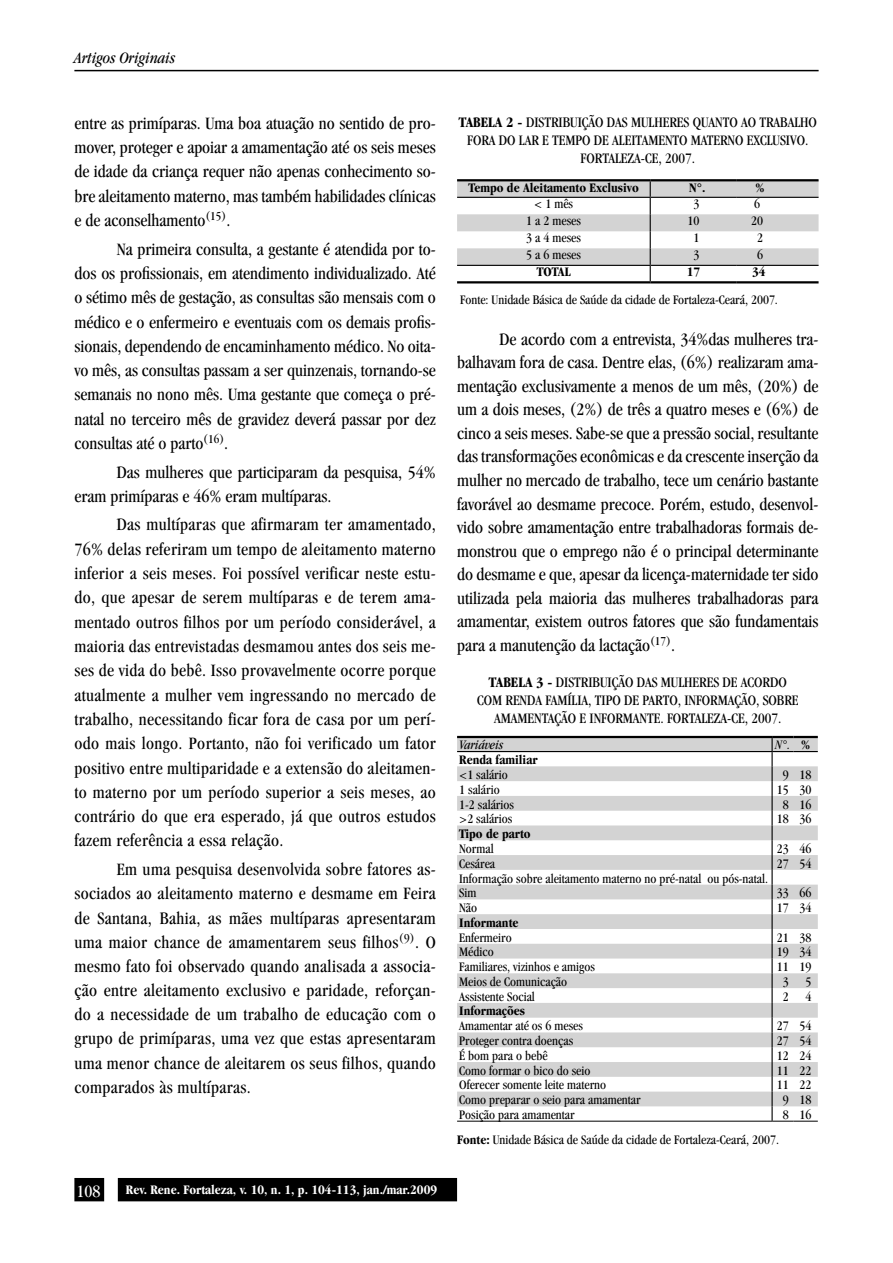
<style>
.page{position:relative;width:893px;height:1263px;background:#fff}
.page>*{position:absolute;margin:0;border:0;box-sizing:border-box;transform-origin:0 0}
.t1{font:condensed 18px/24.3px "Garamond";color:#000;text-align:justify}
.t2{font:condensed 18px "Garamond";color:#fff}
.t3{font:italic condensed 16.5px "Garamond";color:#000}
.t4{font:condensed 15px/18px "Garamond";color:#000;text-align:center}
.t5{font:condensed 13.5px/14.9px "Garamond";color:#000}
.t6{font:700 condensed 13.5px "Garamond";color:#000}
.t7{font:700 condensed 13.5px "Garamond";color:#fff}
.t8{font:italic condensed 13.5px "Garamond";color:#000}
.s1{font-weight:700}
.s2{font-weight:700;font-style:normal}
</style>
<div class="page">
<div style="left:119px;top:1179px;width:337px;height:21px;background:#000"></div>
<div style="left:118px;top:1178px;width:339px;height:23px;border:1px solid #000"></div>
<div style="left:75px;top:1179px;width:28px;height:21px;background:#000"></div>
<div style="left:74px;top:1178px;width:30px;height:23px;border:1px solid #000"></div>
<hr style="left:74px;top:70px;width:745px;height:1px;background:#000">
<hr style="left:457px;top:179px;width:193px;height:2px;background:#000">
<hr style="left:650px;top:179px;width:87px;height:2px;background:#000">
<hr style="left:737px;top:179px;width:82px;height:2px;background:#000">
<hr style="left:457px;top:281px;width:193px;height:2px;background:#000">
<hr style="left:650px;top:281px;width:87px;height:2px;background:#000">
<hr style="left:737px;top:281px;width:82px;height:2px;background:#000">
<svg style="left:457px;top:180px;width:362px;height:101px"></svg>
<hr style="left:457px;top:265px;width:193px;height:1px;background:#000">
<hr style="left:650px;top:265px;width:87px;height:1px;background:#000">
<hr style="left:737px;top:265px;width:82px;height:1px;background:#000">
<svg style="left:457px;top:738px;width:314px;height:368px;fill:#dbdbdb"></svg>
<hr style="left:457px;top:736px;width:315px;height:2px;background:#000">
<hr style="left:772px;top:736px;width:21px;height:2px;background:#000">
<hr style="left:793px;top:736px;width:25px;height:2px;background:#000">
<hr style="left:457px;top:751px;width:315px;height:1px;background:#000">
<hr style="left:457px;top:1121px;width:315px;height:1px;background:#000">
<svg style="left:771px;top:738px;width:47px;height:384px"></svg>
<p class="t3" style="left:74px;top:51px;width:102px">Artigos Originais</p>
<p class="t1" style="left:74px;top:112px;width:363px">entre as primíparas. Uma boa atuação no sentido de pro&shy;mover, proteger e apoiar a amamentação até os seis meses de idade da criança requer não apenas conhecimento so&shy;bre aleitamento materno, mas também habilidades clínicas e de aconselhamento<sup>(15)</sup>.</p>
<p class="t1" style="left:74px;top:238px;width:363px;text-indent:43px">Na primeira consulta, a gestante é atendida por to&shy;dos os profissionais, em atendimento individualizado. Até o sétimo mês de gestação, as consultas são mensais com o médico e o enfermeiro e eventuais com os demais profis&shy;sionais, dependendo de encaminhamento médico. No oita&shy;vo mês, as consultas passam a ser quinzenais, tornando-se semanais no nono mês. Uma gestante que começa o pré&shy;natal no terceiro mês de gravidez deverá passar por dez consultas até o parto<sup>(16)</sup>.</p>
<p class="t1" style="left:74px;top:461px;width:363px;text-indent:43px">Das mulheres que participaram da pesquisa, 54% eram primíparas e 46% eram multíparas.</p>
<p class="t1" style="left:74px;top:514px;width:363px;text-indent:43px">Das multíparas que afirmaram ter amamentado, 76% delas referiram um tempo de aleitamento materno inferior a seis meses. Foi possível verificar neste estu&shy;do, que apesar de serem multíparas e de terem ama&shy;mentado outros filhos por um período considerável, a maioria das entrevistadas desmamou antes dos seis me&shy;ses de vida do bebê. Isso provavelmente ocorre porque atualmente a mulher vem ingressando no mercado de trabalho, necessitando ficar fora de casa por um perí&shy;odo mais longo. Portanto, não foi verificado um fator positivo entre multiparidade e a extensão do aleitamen&shy;to materno por um período superior a seis meses, ao contrário do que era esperado, já que outros estudos fazem referência a essa relação.</p>
<p class="t1" style="left:74px;top:858px;width:363px;text-indent:43px">Em uma pesquisa desenvolvida sobre fatores as&shy;sociados ao aleitamento materno e desmame em Feira de Santana, Bahia, as mães multíparas apresentaram uma maior chance de amamentarem seus filhos<sup>(9)</sup>. O mesmo fato foi observado quando analisada a associa&shy;ção entre aleitamento exclusivo e paridade, reforçan&shy;do a necessidade de um trabalho de educação com o grupo de primíparas, uma vez que estas apresentaram uma menor chance de aleitarem os seus filhos, quando comparados às multíparas.</p>
<p class="t2" style="left:77px;top:1183px;width:25px">108</p>
<p class="t7" style="left:126px;top:1184px;width:313px">Rev. Rene. Fortaleza, v. 10, n. 1, p. 104-113, jan./mar.2009</p>
<p class="t4" style="left:459px;top:114px;width:360px"><span class="s1">TABELA 2 -</span> DISTRIBUIÇÃO DAS MULHERES QUANTO AO TRABALHO<br>FORA DO LAR E TEMPO DE ALEITAMENTO MATERNO EXCLUSIVO.<br>FORTALEZA-CE, 2007.</p>
<p class="t6" style="left:468px;top:182px;width:172px">Tempo de Aleitamento Exclusivo</p>
<p class="t6" style="left:689px;top:182px;width:18px">N°.</p>
<p class="t6" style="left:756px;top:182px;width:11px">%</p>
<p class="t5" style="left:534px;top:197px;width:40px">&lt; 1 mês</p>
<p class="t5" style="left:693px;top:197px;width:7px">3</p>
<p class="t5" style="left:754px;top:197px;width:7px">6</p>
<p class="t5" style="left:526px;top:214px;width:56px">1 a 2 meses</p>
<p class="t5" style="left:687px;top:214px;width:13px">10</p>
<p class="t5" style="left:751px;top:214px;width:13px">20</p>
<p class="t5" style="left:526px;top:231px;width:56px">3 a 4 meses</p>
<p class="t5" style="left:693px;top:231px;width:7px">1</p>
<p class="t5" style="left:757px;top:231px;width:7px">2</p>
<p class="t5" style="left:526px;top:248px;width:56px">5 a 6 meses</p>
<p class="t5" style="left:693px;top:248px;width:7px">3</p>
<p class="t5" style="left:757px;top:248px;width:7px">6</p>
<p class="t6" style="left:537px;top:267px;width:35px">TOTAL</p>
<p class="t6" style="left:687px;top:267px;width:15px">17</p>
<p class="t6" style="left:752px;top:267px;width:15px">34</p>
<p class="t5" style="left:460px;top:293px;width:319px">Fonte: Unidade Básica de Saúde da cidade de Fortaleza-Ceará, 2007.</p>
<p class="t1" style="left:457px;top:328px;width:363px;line-height:23.5px;text-indent:43px">De acordo com a entrevista, 34%das mulheres tra&shy;balhavam fora de casa. Dentre elas, (6%) realizaram ama&shy;mentação exclusivamente a menos de um mês, (20%) de um a dois meses, (2%) de três a quatro meses e (6%) de cinco a seis meses. Sabe-se que a pressão social, resultante das transformações econômicas e da crescente inserção da mulher no mercado de trabalho, tece um cenário bastante favorável ao desmame precoce. Porém, estudo, desenvol&shy;vido sobre amamentação entre trabalhadoras formais de&shy;monstrou que o emprego não é o principal determinante do desmame e que, apesar da licença-maternidade ter sido utilizada pela maioria das mulheres trabalhadoras para amamentar, existem outros fatores que são fundamentais para a manutenção da lactação<sup>(17)</sup>.</p>
<p class="t4" style="left:477px;top:674px;width:323px"><span class="s1">TABELA 3 -</span> DISTRIBUIÇÃO DAS MULHERES DE ACORDO<br>COM RENDA FAMÍLIA, TIPO DE PARTO, INFORMAÇÃO, SOBRE<br>AMAMENTAÇÃO E INFORMANTE. FORTALEZA-CE, 2007.</p>
<p class="t8" style="left:459px;top:740px;width:46px">Variáveis</p>
<p class="t8" style="left:775px;top:740px;width:36px">N°. <span class="s2">%</span></p>
<p class="t6" style="left:459px;top:754px;width:80px">Renda familiar</p>
<p class="t5" style="left:459px;top:768px;width:50px">&lt;1 salário</p>
<p class="t5" style="left:783px;top:768px;width:30px">9 18</p>
<p class="t5" style="left:459px;top:783px;width:42px">1 salário</p>
<p class="t5" style="left:777px;top:783px;width:36px">15 30</p>
<p class="t5" style="left:459px;top:798px;width:56px">1-2 salários</p>
<p class="t5" style="left:783px;top:798px;width:30px">8 16</p>
<p class="t5" style="left:459px;top:812px;width:55px">&gt;2 salários</p>
<p class="t5" style="left:777px;top:812px;width:36px">18 36</p>
<p class="t6" style="left:459px;top:828px;width:73px">Tipo de parto</p>
<p class="t5" style="left:459px;top:842px;width:36px">Normal</p>
<p class="t5" style="left:777px;top:842px;width:36px">23 46</p>
<p class="t5" style="left:459px;top:857px;width:37px">Cesárea</p>
<p class="t5" style="left:777px;top:857px;width:36px">27 54</p>
<p class="t5" style="left:459px;top:871px;width:310px">Informação sobre aleitamento materno no pré-natal ou pós-natal.<br>Sim</p>
<p class="t5" style="left:777px;top:886px;width:36px">33 66</p>
<p class="t5" style="left:459px;top:901px;width:19px">Não</p>
<p class="t5" style="left:777px;top:901px;width:36px">17 34</p>
<p class="t6" style="left:459px;top:917px;width:61px">Informante</p>
<p class="t5" style="left:459px;top:931px;width:54px">Enfermeiro</p>
<p class="t5" style="left:777px;top:931px;width:36px">21 38</p>
<p class="t5" style="left:459px;top:945px;width:36px">Médico</p>
<p class="t5" style="left:777px;top:945px;width:36px">19 34</p>
<p class="t5" style="left:459px;top:960px;width:137px">Familiares, vizinhos e amigos</p>
<p class="t5" style="left:777px;top:960px;width:36px">11 19</p>
<p class="t5" style="left:459px;top:975px;width:109px">Meios de Comunicação</p>
<p class="t5" style="left:783px;top:975px;width:30px">3 5</p>
<p class="t5" style="left:459px;top:990px;width:77px">Assistente Social</p>
<p class="t5" style="left:783px;top:990px;width:30px">2 4</p>
<p class="t6" style="left:459px;top:1006px;width:67px">Informações</p>
<p class="t5" style="left:459px;top:1019px;width:125px">Amamentar até os 6 meses</p>
<p class="t5" style="left:777px;top:1019px;width:36px">27 54</p>
<p class="t5" style="left:459px;top:1034px;width:115px">Proteger contra doenças</p>
<p class="t5" style="left:777px;top:1034px;width:36px">27 54</p>
<p class="t5" style="left:459px;top:1049px;width:90px">É bom para o bebê</p>
<p class="t5" style="left:777px;top:1049px;width:36px">12 24</p>
<p class="t5" style="left:459px;top:1064px;width:133px">Como formar o bico do seio</p>
<p class="t5" style="left:777px;top:1064px;width:36px">11 22</p>
<p class="t5" style="left:459px;top:1078px;width:148px">Oferecer somente leite materno</p>
<p class="t5" style="left:777px;top:1078px;width:36px">11 22</p>
<p class="t5" style="left:459px;top:1093px;width:183px">Como preparar o seio para amamentar</p>
<p class="t5" style="left:783px;top:1093px;width:30px">9 18</p>
<p class="t5" style="left:459px;top:1108px;width:117px">Posição para amamentar</p>
<p class="t5" style="left:783px;top:1108px;width:30px">8 16</p>
<p class="t5" style="left:457px;top:1133px;width:323px"><span class="s1">Fonte:</span> Unidade Básica de Saúde da cidade de Fortaleza-Ceará, 2007.</p>
</div>
